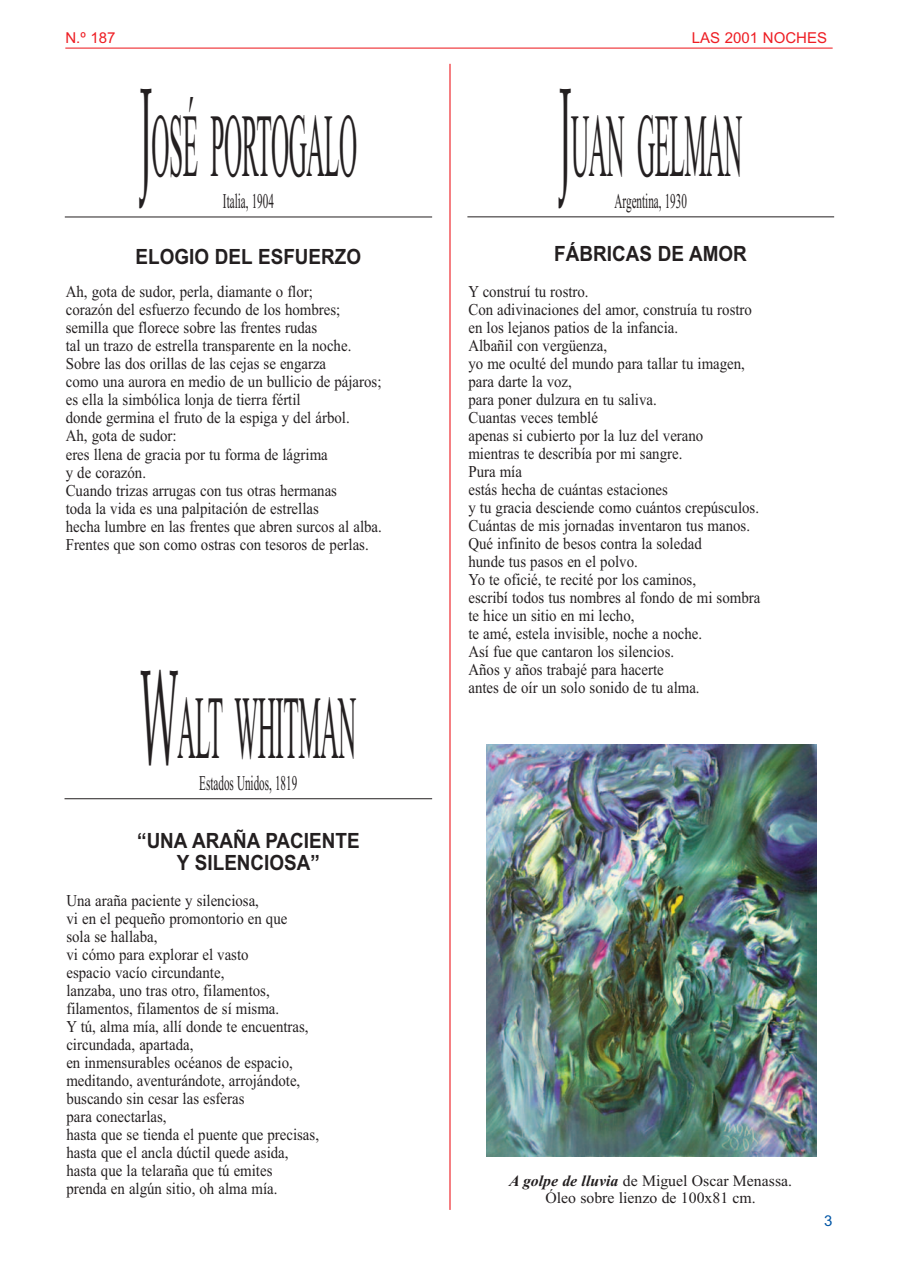
<style>
.page{position:relative;width:898px;height:1272px;background:#fff}
.page>*{position:absolute;margin:0;border:0;box-sizing:border-box;transform-origin:0 0}
.t1{font:90px "Times New Roman";letter-spacing:-.02em;color:#231f20;scale:.28 1}
.t2{font:700 21px/22.5px "Arial";color:#231f20;text-align:center;scale:.9 1}
.t3{font:21px "Times New Roman";color:#231f20;scale:.53 1}
.t4{font:16.5px/18px "Times New Roman";color:#231f20;scale:.9 1}
.t5{font:15.75px/17px "Times New Roman";color:#231f20;text-align:center}
.t6{font:15px "Arial";color:#ee1d23}
.t7{font:15px "Arial";color:#0155a5}
.s1{font-family:"Book Antiqua";font-size:135px}
.s2{font-weight:700;font-style:italic}
</style>
<div class="page">
<hr style="left:65px;top:48px;width:767px;height:1px;background:#ee1d23">
<hr style="left:449px;top:64px;width:1px;height:1145px;background:#ee1d23">
<hr style="left:467px;top:216px;width:366px;height:1px;background:#231f20">
<img style="left:486px;top:744px;width:329px;height:412px">
<hr style="left:65px;top:216px;width:367px;height:1px;background:#231f20">
<hr style="left:64px;top:798px;width:368px;height:1px;background:#231f20">
<p class="t6" style="left:65px;top:29px;width:52px">N.º 187</p>
<p class="t6" style="left:691px;top:29px;width:137px">LAS 2001 NOCHES</p>
<h1 class="t1" style="left:140px;top:92px;width:778px"><span class="s1">J</span>OSÉ PORTOGALO</h1>
<p class="t3" style="left:223px;top:188px;width:98px">Italia, 1904</p>
<p class="t2" style="left:135px;top:245px;width:252px">ELOGIO DEL ESFUERZO</p>
<p class="t4" style="left:66px;top:283px;width:352px">Ah, gota de sudor, perla, diamante o flor;<br>corazón del esfuerzo fecundo de los hombres; semilla que florece sobre las frentes rudas<br>tal un trazo de estrella transparente en la noche.<br>Sobre las dos orillas de las cejas se engarza<br>como una aurora en medio de un bullicio de pájaros; es ella la simbólica lonja de tierra fértil<br>donde germina el fruto de la espiga y del árbol.<br>Ah, gota de sudor:<br>eres llena de gracia por tu forma de lágrima<br>y de corazón.<br>Cuando trizas arrugas con tus otras hermanas<br>toda la vida es una palpitación de estrellas<br>hecha lumbre en las frentes que abren surcos al alba.<br>Frentes que son como ostras con tesoros de perlas.</p>
<h1 class="t1" style="left:140px;top:674px;width:772px"><span class="s1">W</span>ALT WHITMAN</h1>
<p class="t3" style="left:199px;top:770px;width:186px">Estados Unidos, 1819</p>
<p class="t2" style="left:137px;top:829px;width:248px">“UNA ARAÑA PACIENTE<br>Y SILENCIOSA”</p>
<p class="t4" style="left:66px;top:891px;width:282px">Una araña paciente y silenciosa,<br>vi en el pequeño promontorio en que<br>sola se hallaba,<br>vi cómo para explorar el vasto<br>espacio vacío circundante,<br>lanzaba, uno tras otro, filamentos, filamentos, filamentos de sí misma.<br>Y tú, alma mía, allí donde te encuentras, circundada, apartada,<br>en inmensurables océanos de espacio, meditando, aventurándote, arrojándote, buscando sin cesar las esferas<br>para conectarlas,<br>hasta que se tienda el puente que precisas, hasta que el ancla dúctil quede asida, hasta que la telaraña que tú emites<br>prenda en algún sitio, oh alma mía.</p>
<h1 class="t1" style="left:559px;top:92px;width:655px"><span class="s1">J</span>UAN GELMAN</h1>
<p class="t3" style="left:614px;top:188px;width:138px">Argentina, 1930</p>
<p class="t2" style="left:554px;top:242px;width:215px">FÁBRICAS DE AMOR</p>
<p class="t4" style="left:468px;top:282px;width:326px">Y construí tu rostro.<br>Con adivinaciones del amor, construía tu rostro en los lejanos patios de la infancia.<br>Albañil con vergüenza,<br>yo me oculté del mundo para tallar tu imagen, para darte la voz,<br>para poner dulzura en tu saliva.<br>Cuantas veces temblé<br>apenas si cubierto por la luz del verano<br>mientras te describía por mi sangre.<br>Pura mía<br>estás hecha de cuántas estaciones<br>y tu gracia desciende como cuántos crepúsculos.<br>Cuántas de mis jornadas inventaron tus manos.<br>Qué infinito de besos contra la soledad<br>hunde tus pasos en el polvo.<br>Yo te oficié, te recité por los caminos,<br>escribí todos tus nombres al fondo de mi sombra te hice un sitio en mi lecho,<br>te amé, estela invisible, noche a noche.<br>Así fue que cantaron los silencios.<br>Años y años trabajé para hacerte<br>antes de oír un solo sonido de tu alma.</p>
<p class="t5" style="left:509px;top:1172px;width:284px"><span class="s2">A golpe de lluvia</span> de Miguel Oscar Menassa.<br>Óleo sobre lienzo de 100x81 cm.</p>
<p class="t7" style="left:824px;top:1212px;width:10px">3</p>
</div>
